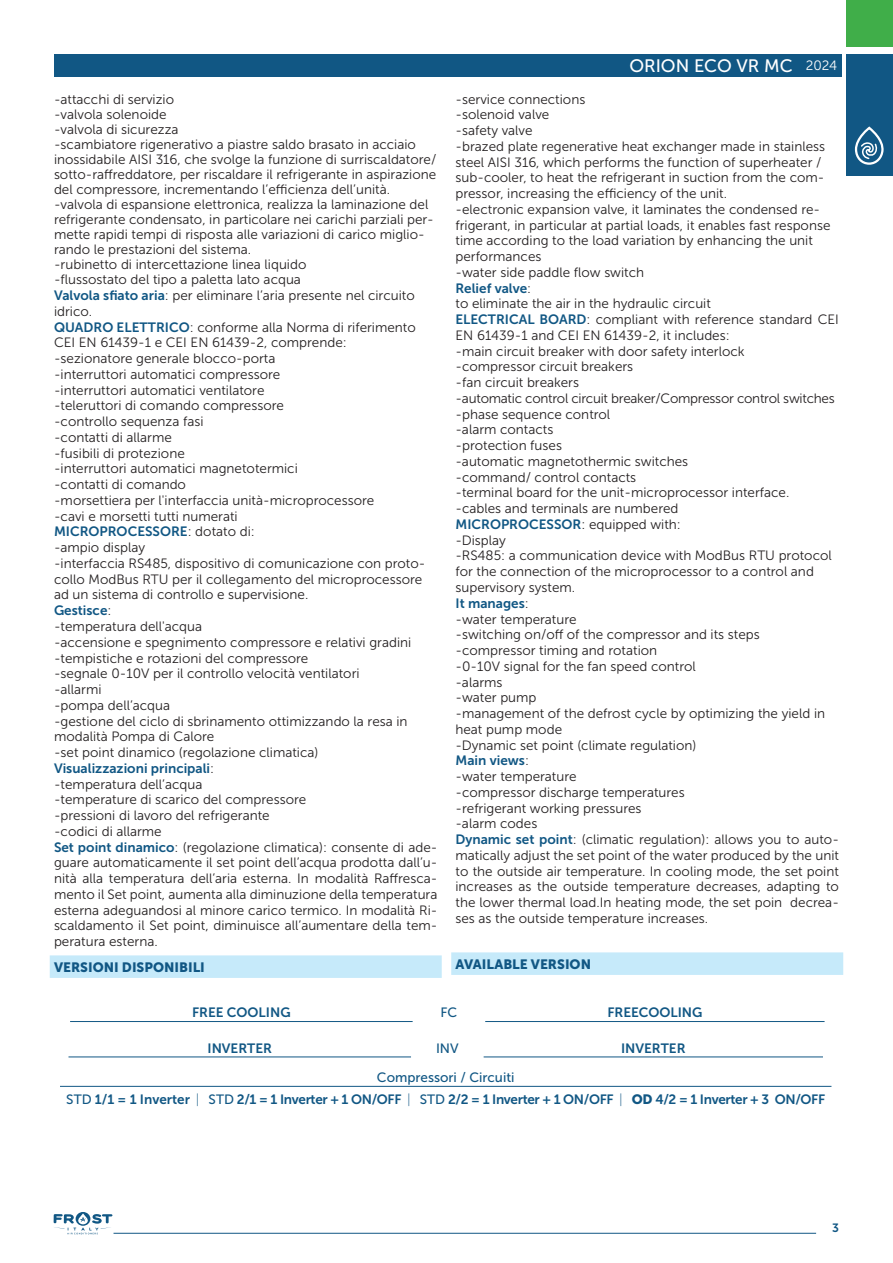
<style>
.page{position:relative;width:893px;height:1263px;background:#fff}
.page>*{position:absolute;margin:0;border:0;box-sizing:border-box;transform-origin:0 0}
.TITOLO_SCHEDA{font:18px "Museo Sans 500";color:#fff}
.TESTO{font:13.5px/15.8px "Museo Sans 300";color:#231f20}
.TESTO-2{font:13.5px "Museo Sans 700";letter-spacing:-.025em;color:#115784}
.TESTO-3{font:13.5px "Museo Sans 700";color:#115784}
.TESTO-4{font:13.5px "Museo Sans 300";letter-spacing:-.02em;color:#231f20}
.TITOLETTO_con_fascia{font:13.5px "Museo Sans 900";color:#115784}
.TESTO-5{font:13.5px "Museo Sans 500";color:#115784}
.SOTTOTITOLO{font:13.5px "Museo Sans 500";color:#115784}
.ANNO{font:13.5px "Museo Sans 300";color:#fff}
.TESTO-6{font:12px "Museo Sans 700";color:#115784}
.s1{font-family:"Museo Sans 700";color:#115784}
.s2{font-family:"Museo Sans 500"}
.s3{font-family:"Museo Sans 100"}
.s4{font-family:"Museo Sans 900"}
.s5{font-family:"Museo Sans 300";color:#231f20}
</style>
<div class="page">
<div style="left:54px;top:54px;width:788px;height:22px;background:#115784"></div>
<svg style="left:53px;top:1212px;width:59px;height:22px"></svg>
<hr style="left:114px;top:1233px;width:702px;height:1px;background:#115784">
<div style="left:50px;top:955px;width:392px;height:23px;background:#c6eafa"></div>
<hr style="left:70px;top:1021px;width:343px;height:1px;background:#115784">
<hr style="left:485px;top:1021px;width:340px;height:1px;background:#115784">
<hr style="left:69px;top:1057px;width:342px;height:1px;background:#115784">
<hr style="left:484px;top:1057px;width:339px;height:1px;background:#115784">
<hr style="left:60px;top:1086px;width:771px;height:1px;background:#115784">
<div style="left:451px;top:952px;width:392px;height:23px;background:#c6eafa"></div>
<div style="left:846px;top:54px;width:47px;height:121px;background:#115784"></div>
<svg style="left:854px;top:128px;width:28px;height:37px"></svg>
<div style="left:846px;top:0;width:47px;height:47px;background:#40ae49"></div>
<p class="TITOLO_SCHEDA" style="left:629px;top:56px;width:165px">ORION ECO VR MC</p>
<p class="ANNO" style="left:806px;top:58px;width:33px">2024</p>
<p class="TESTO" style="left:54px;top:92px;width:384px;line-height:15px">-attacchi di servizio<br>-valvola solenoide<br>-valvola di sicurezza<br>-scambiatore rigenerativo a piastre saldo brasato in acciaio inossidabile AISI 316, che svolge la funzione di surriscaldatore/ sotto-raffreddatore, per riscaldare il refrigerante in aspirazione del compressore, incrementando l’efficienza dell’unità. -valvola di espansione elettronica, realizza la laminazione del refrigerante condensato, in particolare nei carichi parziali per&shy;mette rapidi tempi di risposta alle variazioni di carico miglio&shy;rando le prestazioni del sistema.<br>-rubinetto di intercettazione linea liquido<br>-flussostato del tipo a paletta lato acqua</p>
<p class="TESTO" style="left:54px;top:288px;width:362px"><span class="s1">Valvola sfiato aria</span>: per eliminare l’aria presente nel circuito idrico.</p>
<p class="TESTO" style="left:54px;top:319px;width:363px"><span class="s1">QUADRO ELETTRICO</span>: conforme alla Norma di riferimento CEI EN 61439-1 e CEI EN 61439-2, comprende: -sezionatore generale blocco-porta<br>-interruttori automatici compressore<br>-interruttori automatici ventilatore<br>-teleruttori di comando compressore<br>-controllo sequenza fasi<br>-contatti di allarme<br>-fusibili di protezione<br>-interruttori automatici magnetotermici<br>-contatti di comando<br>-morsettiera per l'interfaccia unità-microprocessore<br>-cavi e morsetti tutti numerati</p>
<p class="TESTO" style="left:54px;top:524px;width:373px"><span class="s1">MICROPROCESSORE</span>: dotato di:<br>-ampio display<br>-interfaccia RS485, dispositivo di comunicazione con proto&shy;collo ModBus RTU per il collegamento del microprocessore ad un sistema di controllo e supervisione.</p>
<p class="TESTO" style="left:54px;top:603px;width:359px"><span class="s1">Gestisce</span>:<br>-temperatura dell'acqua<br>-accensione e spegnimento compressore e relativi gradini -tempistiche e rotazioni del compressore<br>-segnale 0-10V per il controllo velocità ventilatori<br>-allarmi<br>-pompa dell’acqua<br>-gestione del ciclo di sbrinamento ottimizzando la resa in modalità Pompa di Calore<br>-set point dinamico (regolazione climatica)</p>
<p class="TESTO" style="left:54px;top:760px;width:254px"><span class="s1">Visualizzazioni principali</span>:<br>-temperatura dell’acqua<br>-temperature di scarico del compressore -pressioni di lavoro del refrigerante -codici di allarme</p>
<p class="TESTO" style="left:54px;top:839px;width:385px;text-align:justify"><span class="s1">Set point dinamico</span>: (regolazione climatica): consente di ade&shy;guare automaticamente il set point dell’acqua prodotta dall’u&shy;nità alla temperatura dell’aria esterna. In modalità Raffresca&shy;mento il Set point, aumenta alla diminuzione della temperatura esterna adeguandosi al minore carico termico. In modalità Ri&shy;scaldamento il Set point, diminuisce all’aumentare della tem&shy;peratura esterna.</p>
<p class="TITOLETTO_con_fascia" style="left:54px;top:959px;width:152px">VERSIONI DISPONIBILI</p>
<p class="TESTO-3" style="left:192px;top:1005px;width:100px">FREE COOLING</p>
<p class="SOTTOTITOLO" style="left:441px;top:1005px;width:18px">FC</p>
<p class="TESTO-3" style="left:607px;top:1005px;width:97px">FREECOOLING</p>
<p class="TESTO-3" style="left:207px;top:1040px;width:66px">INVERTER</p>
<p class="SOTTOTITOLO" style="left:436px;top:1040px;width:24px">INV</p>
<p class="TESTO-3" style="left:621px;top:1040px;width:66px">INVERTER</p>
<p class="TESTO-5" style="left:377px;top:1070px;width:139px">Compressori / Circuiti</p>
<p class="TESTO-2" style="left:66px;top:1092px;width:760px"><span class="s2">STD</span> 1/1 = 1 Inverter <span class="s3">|</span> <span class="s2">STD</span> 2/1 = 1 Inverter + 1 ON/OFF <span class="s3">|</span> <span class="s2">STD</span> 2/2 = 1 Inverter + 1 ON/OFF <span class="s3">|</span> <span class="s4">OD</span> 4/2 = 1 Inverter + 3 ON/OFF</p>
<p class="TESTO" style="left:455px;top:91px;width:376px">-service connections<br>-solenoid valve<br>-safety valve<br>-brazed plate regenerative heat exchanger made in stainless steel AISI 316, which performs the function of superheater / sub-cooler, to heat the refrigerant in suction from the com&shy;pressor, increasing the efficiency of the unit.<br>-electronic expansion valve, it laminates the condensed re&shy;frigerant, in particular at partial loads, it enables fast response time according to the load variation by enhancing the unit performances<br>-water side paddle flow switch</p>
<p class="TESTO" style="left:455px;top:280px;width:257px"><span class="s1">Relief valve</span>:<br>to eliminate the air in the hydraulic circuit</p>
<p class="TESTO" style="left:455px;top:312px;width:385px"><span class="s1">ELECTRICAL BOARD</span>: compliant with reference standard CEI<br>EN 61439-1 and CEI EN 61439-2, it includes:</p>
<p class="TESTO" style="left:455px;top:343px;width:291px">-main circuit breaker with door safety interlock</p>
<p class="TESTO" style="left:455px;top:359px;width:179px">-compressor circuit breakers</p>
<p class="TESTO" style="left:455px;top:375px;width:125px">-fan circuit breakers</p>
<p class="TESTO-4" style="left:455px;top:391px;width:381px">-automatic control circuit breaker/Compressor control switches</p>
<p class="TESTO" style="left:455px;top:406px;width:156px">-phase sequence control</p>
<p class="TESTO" style="left:455px;top:422px;width:99px">-alarm contacts</p>
<p class="TESTO" style="left:455px;top:438px;width:108px">-protection fuses</p>
<p class="TESTO" style="left:455px;top:454px;width:234px">-automatic magnetothermic switches</p>
<p class="TESTO" style="left:455px;top:469px;width:182px">-command/ control contacts</p>
<p class="TESTO" style="left:455px;top:485px;width:335px">-terminal board for the unit-microprocessor interface.</p>
<p class="TESTO" style="left:455px;top:501px;width:225px">-cables and terminals are numbered</p>
<p class="TESTO-3" style="left:455px;top:517px;width:227px">MICROPROCESSOR<span class="s5">: equipped with:</span></p>
<p class="TESTO" style="left:455px;top:532px;width:52px">-Display</p>
<p class="TESTO" style="left:455px;top:548px;width:378px">-RS485: a communication device with ModBus RTU protocol for the connection of the microprocessor to a control and supervisory system.</p>
<p class="TESTO-3" style="left:455px;top:595px;width:75px">It manages<span class="s5">:</span></p>
<p class="TESTO" style="left:455px;top:611px;width:123px">-water temperature</p>
<p class="TESTO" style="left:455px;top:627px;width:306px">-switching on/off of the compressor and its steps</p>
<p class="TESTO" style="left:455px;top:643px;width:203px">-compressor timing and rotation</p>
<p class="TESTO" style="left:455px;top:658px;width:242px">-0-10V signal for the fan speed control</p>
<p class="TESTO" style="left:455px;top:674px;width:49px">-alarms</p>
<p class="TESTO" style="left:455px;top:690px;width:83px">-water pump</p>
<p class="TESTO" style="left:455px;top:706px;width:371px">-management of the defrost cycle by optimizing the yield in heat pump mode</p>
<p class="TESTO" style="left:455px;top:737px;width:242px">-Dynamic set point (climate regulation)</p>
<p class="TESTO-3" style="left:455px;top:753px;width:75px">Main views<span class="s5">:</span></p>
<p class="TESTO" style="left:455px;top:769px;width:123px">-water temperature</p>
<p class="TESTO" style="left:455px;top:784px;width:231px">-compressor discharge temperatures</p>
<p class="TESTO" style="left:455px;top:800px;width:188px">-refrigerant working pressures</p>
<p class="TESTO" style="left:455px;top:816px;width:83px">-alarm codes</p>
<p class="TESTO" style="left:455px;top:832px;width:385px;text-align:justify"><span class="s1">Dynamic set point</span>: (climatic regulation): allows you to auto&shy;matically adjust the set point of the water produced by the unit to the outside air temperature. In cooling mode, the set point increases as the outside temperature decreases, adapting to the lower thermal load.In heating mode, the set poin decrea&shy;ses as the outside temperature increases.</p>
<p class="TITOLETTO_con_fascia" style="left:455px;top:956px;width:137px">AVAILABLE VERSION</p>
<p class="TESTO-6" style="left:832px;top:1221px;width:8px">3</p>
</div>
